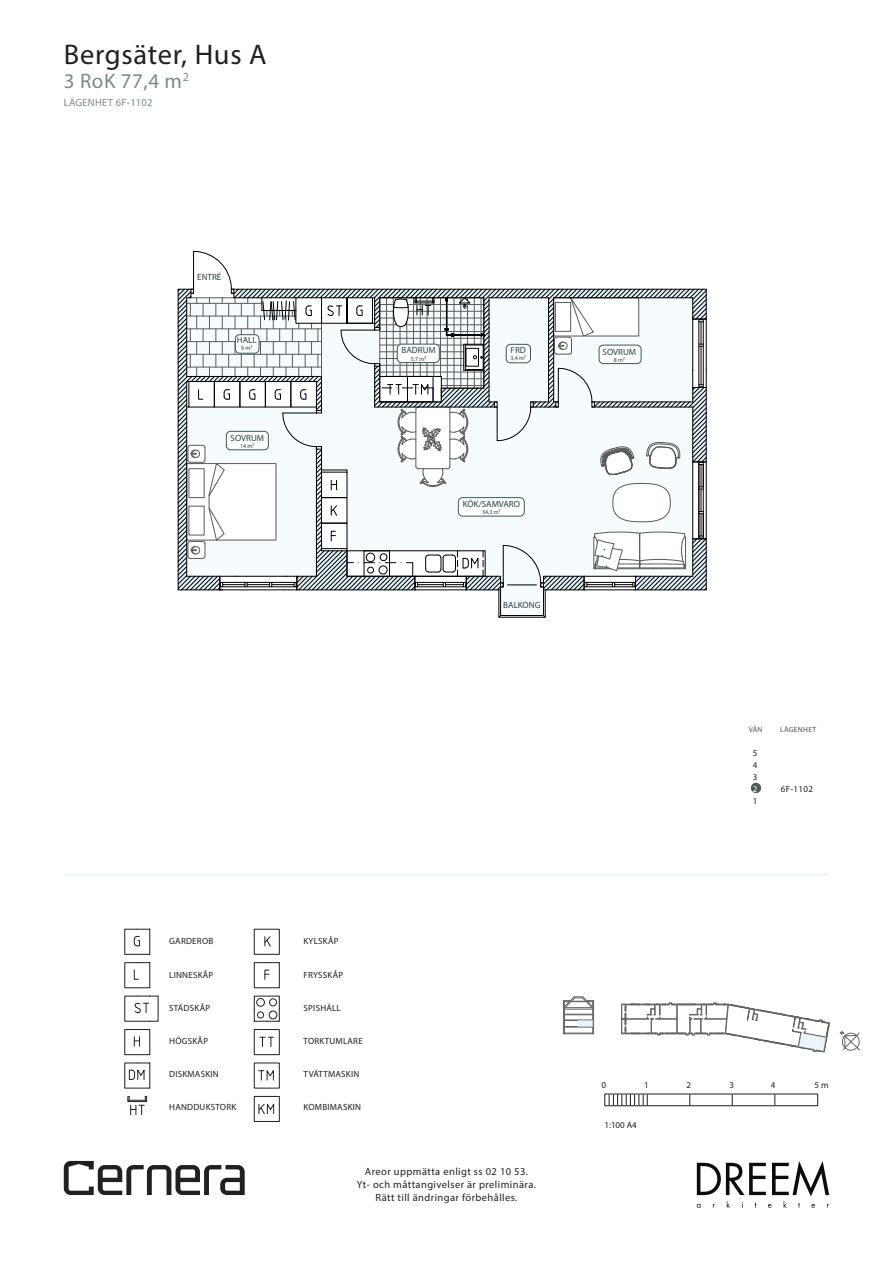
<style>
.page{position:relative;width:893px;height:1263px;background:#fff}
.page>*{position:absolute;margin:0;border:0;box-sizing:border-box;transform-origin:0 0}
.Underrubriker{font:28.5px "Myriad Pro";letter-spacing:.025em;color:#231f20}
.Underrubriker-2{font:21px "Myriad Pro";color:#788b91}
.t1{font:10.5px/13px "Myriad Pro";letter-spacing:.04em;color:#231f20;text-align:center}
.Underrubriker-3{font:10.5px "Myriad Pro";letter-spacing:.025em;color:#788b91}
.Underrubriker-4{font:9px "Myriad Pro";letter-spacing:.025em;color:#231f20}
.t2{font:9px "Futura PT";color:#2c4445}
.Underrubriker-5{font:9px "Myriad Pro";color:#fff}
.Underrubriker-6{font:7.5px "Myriad Pro";letter-spacing:.04em;color:#4c5858}
.t3{font:6px "Futura PT";color:#2c4445}
</style>
<div class="page">
<div style="left:125px;top:1029px;width:25px;height:26px;border:1px solid #231f20"></div>
<svg style="left:134px;top:1037px;width:6px;height:9px"></svg>
<svg style="left:134px;top:969px;width:5px;height:11px"></svg>
<svg style="left:134px;top:936px;width:6px;height:10px"></svg>
<div style="left:254px;top:962px;width:25px;height:26px;border:1px solid #231f20"></div>
<svg style="left:265px;top:970px;width:4px;height:10px"></svg>
<svg style="left:264px;top:936px;width:7px;height:10px"></svg>
<svg style="left:135px;top:1003px;width:14px;height:10px"></svg>
<svg style="left:254px;top:998px;width:26px;height:24px"></svg>
<div style="left:254px;top:1029px;width:25px;height:26px;border:1px solid #231f20"></div>
<svg style="left:260px;top:1037px;width:13px;height:9px"></svg>
<svg style="left:259px;top:1070px;width:15px;height:10px"></svg>
<svg style="left:129px;top:1063px;width:15px;height:17px"></svg>
<svg style="left:127px;top:1096px;width:20px;height:19px"></svg>
<svg style="left:258px;top:1103px;width:16px;height:11px"></svg>
<div style="left:254px;top:1096px;width:25px;height:26px;border:1px solid #231f20"></div>
<hr style="left:64px;top:874px;width:765px;height:1px;background:#e1f2f9">
<div style="left:751px;top:783px;width:10px;height:10px;background:#4c5858;border-radius:50%"></div>
<svg style="left:64px;top:1161px;width:181px;height:34px"></svg>
<svg style="left:697px;top:1161px;width:132px;height:47px"></svg>
<div style="left:605px;top:1094px;width:213px;height:12px;border:1px solid #231f20"></div>
<svg style="left:609px;top:1094px;width:39px;height:11px"></svg>
<svg style="left:177px;top:250px;width:530px;height:368px"></svg>
<svg style="left:563px;top:996px;width:297px;height:57px"></svg>
<p class="Underrubriker" style="left:64px;top:37px;width:204px">Bergsäter, Hus A</p>
<p class="Underrubriker-2" style="left:64px;top:68px;width:127px">3 RoK 77,4 m<sup>2</sup></p>
<p class="Underrubriker-3" style="left:64px;top:96px;width:90px">LÄGENHET 6F-1102</p>
<p class="t2" style="left:197px;top:271px;width:26px">ENTRÉ</p>
<p class="t2" style="left:237px;top:335px;width:21px">HALL</p>
<p class="t3" style="left:241px;top:345px;width:13px">9 m²</p>
<p class="t2" style="left:231px;top:432px;width:35px">SOVRUM</p>
<p class="t3" style="left:240px;top:442px;width:16px">14 m²</p>
<p class="t2" style="left:401px;top:345px;width:36px">BADRUM</p>
<p class="t3" style="left:411px;top:355px;width:17px">5,7 m²</p>
<p class="t2" style="left:511px;top:344px;width:17px">FRD</p>
<p class="t3" style="left:510px;top:354px;width:17px">3,4 m²</p>
<p class="t2" style="left:463px;top:498px;width:59px">KÖK/SAMVARO</p>
<p class="t3" style="left:482px;top:508px;width:20px">34,3 m²</p>
<p class="t2" style="left:503px;top:599px;width:39px">BALKONG</p>
<p class="Underrubriker-4" style="left:304px;top:936px;width:36px">KYLSKÅP</p>
<p class="Underrubriker-4" style="left:304px;top:969px;width:41px">FRYSSKÅP</p>
<p class="Underrubriker-4" style="left:304px;top:1002px;width:39px">SPISHÄLL</p>
<p class="Underrubriker-4" style="left:304px;top:1035px;width:61px">TORKTUMLARE</p>
<p class="Underrubriker-4" style="left:304px;top:1068px;width:57px">TVÄTTMASKIN</p>
<p class="Underrubriker-4" style="left:169px;top:936px;width:46px">GARDEROB</p>
<p class="Underrubriker-4" style="left:169px;top:969px;width:46px">LINNESKÅP</p>
<p class="Underrubriker-4" style="left:169px;top:1002px;width:43px">STÄDSKÅP</p>
<p class="Underrubriker-4" style="left:169px;top:1035px;width:40px">HÖGSKÅP</p>
<p class="Underrubriker-4" style="left:169px;top:1068px;width:51px">DISKMASKIN</p>
<p class="Underrubriker-4" style="left:169px;top:1102px;width:69px">HANDDUKSTORK</p>
<p class="Underrubriker-4" style="left:304px;top:1102px;width:59px">KOMBIMASKIN</p>
<p class="t1" style="left:357px;top:1165px;width:180px">Areor uppmätta enligt ss 02 10 53.<br>Yt- och måttangivelser är preliminära.<br>Rätt till ändringar förbehålles.</p>
<p class="t2" style="left:603px;top:346px;width:35px">SOVRUM</p>
<p class="t3" style="left:614px;top:356px;width:13px">8 m²</p>
<p class="Underrubriker-6" style="left:749px;top:725px;width:15px">VÅN</p>
<p class="Underrubriker-6" style="left:780px;top:725px;width:38px">LÄGENHET</p>
<p class="Underrubriker-4" style="left:753px;top:747px;width:6px">5</p>
<p class="Underrubriker-4" style="left:753px;top:759px;width:6px">4</p>
<p class="Underrubriker-4" style="left:753px;top:771px;width:6px">3</p>
<p class="Underrubriker-5" style="left:753px;top:783px;width:6px">2</p>
<p class="Underrubriker-4" style="left:753px;top:795px;width:6px">1</p>
<p class="Underrubriker-4" style="left:781px;top:783px;width:34px">6F-1102</p>
<p class="Underrubriker-4" style="left:601px;top:1079px;width:6px">0</p>
<p class="Underrubriker-4" style="left:644px;top:1079px;width:6px">1</p>
<p class="Underrubriker-4" style="left:687px;top:1079px;width:6px">2</p>
<p class="Underrubriker-4" style="left:729px;top:1079px;width:6px">3</p>
<p class="Underrubriker-4" style="left:771px;top:1079px;width:6px">4</p>
<p class="Underrubriker-4" style="left:814px;top:1079px;width:16px">5 m</p>
<p class="Underrubriker-4" style="left:604px;top:1119px;width:34px">1:100 A4</p>
</div>
